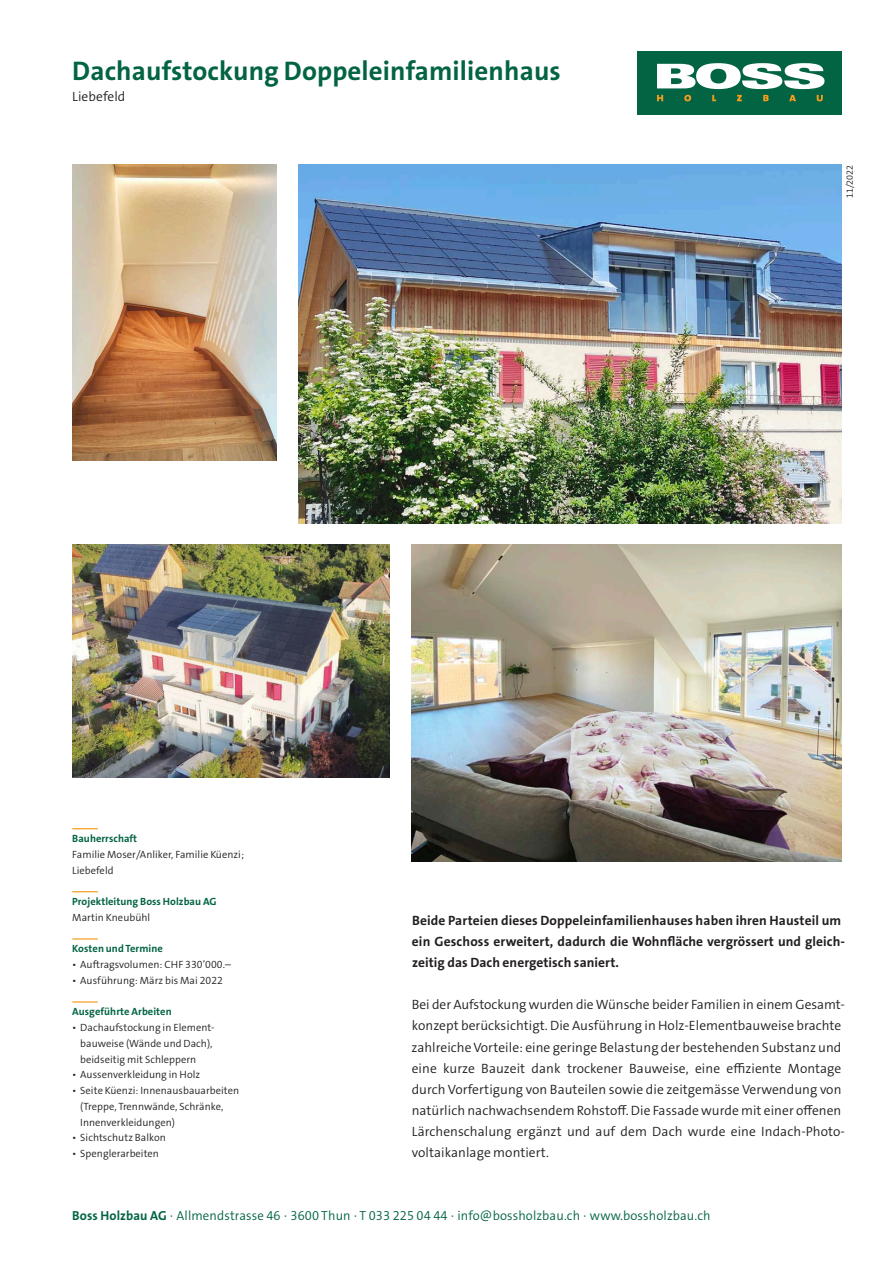
<style>
.page{position:relative;width:893px;height:1263px;background:#fff}
.page>*{position:absolute;margin:0;border:0;box-sizing:border-box;transform-origin:0 0}
.t1{font:700 27px "The Sans Os F";letter-spacing:.005em;color:#026442}
.t2{font:300 13.5px/21.1px "The Sans Os F";letter-spacing:.005em;color:#231f20}
.t3{font:700 13.5px/21.1px "The Sans Os F";letter-spacing:.01em;color:#231f20}
.t4{font:300 13.2px "The Sans Os F";letter-spacing:.01em;color:#026442}
.t5{font:300 10.5px/15.8px "The Sans Os F";letter-spacing:.005em;color:#231f20}
.t6{font:700 10.5px "The Sans Os F";letter-spacing:.005em;color:#026442}
.t7{font:300 9px "The Sans Os F";letter-spacing:.005em;color:#231f20}
.s1{font-weight:700}
</style>
<div class="page">
<div style="left:638px;top:51px;width:204px;height:63px;background:#026442"></div>
<svg style="left:657px;top:95px;width:6px;height:6px"></svg>
<svg style="left:684px;top:95px;width:7px;height:6px"></svg>
<svg style="left:712px;top:95px;width:4px;height:6px"></svg>
<svg style="left:737px;top:95px;width:5px;height:6px"></svg>
<svg style="left:763px;top:95px;width:6px;height:6px"></svg>
<svg style="left:789px;top:95px;width:7px;height:6px"></svg>
<svg style="left:817px;top:95px;width:6px;height:6px"></svg>
<svg style="left:657px;top:63px;width:167px;height:26px"></svg>
<svg style="left:72px;top:828px;width:26px;height:1px"></svg>
<svg style="left:72px;top:891px;width:26px;height:1px"></svg>
<svg style="left:72px;top:938px;width:26px;height:1px"></svg>
<svg style="left:72px;top:1001px;width:26px;height:1px"></svg>
<img style="left:298px;top:165px;width:544px;height:359px">
<img style="left:72px;top:545px;width:318px;height:232px">
<img style="left:411px;top:545px;width:431px;height:316px">
<img style="left:72px;top:165px;width:205px;height:295px">
<h1 class="t1" style="left:72px;top:54px;width:490px">Dachaufstockung Doppeleinfamilienhaus</h1>
<p class="t2" style="left:72px;top:86px;width:55px">Liebefeld</p>
<p class="t7" style="left:844px;top:198px;width:35px;rotate:-90deg">11/2022</p>
<p class="t6" style="left:72px;top:832px;width:66px">Bauherrschaft</p>
<p class="t5" style="left:72px;top:846px;width:173px">Familie Moser/Anliker, Familie Küenzi;<br>Liebefeld</p>
<p class="t6" style="left:72px;top:895px;width:146px">Projektleitung Boss Holzbau AG</p>
<p class="t5" style="left:72px;top:909px;width:79px">Martin Kneubühl</p>
<p class="t6" style="left:72px;top:942px;width:92px">Kosten und Termine</p>
<p class="t5" style="left:72px;top:957px;width:160px">• Auftragsvolumen: CHF 330’000.–</p>
<p class="t5" style="left:72px;top:972px;width:152px">• Ausführung: März bis Mai 2022</p>
<p class="t6" style="left:72px;top:1005px;width:101px">Ausgeführte Arbeiten</p>
<p class="t5" style="left:80px;top:1020px;width:136px;text-indent:-8px">• Dachaufstockung in Element&shy;bauweise (Wände und Dach), beidseitig mit Schleppern</p>
<p class="t5" style="left:72px;top:1067px;width:129px">• Aussenverkleidung in Holz</p>
<p class="t5" style="left:80px;top:1083px;width:160px;text-indent:-8px">• Seite Küenzi: Innenausbauarbeiten (Treppe, Trennwände, Schränke,<br>Innenverkleidungen)</p>
<p class="t5" style="left:72px;top:1130px;width:95px">• Sichtschutz Balkon</p>
<p class="t5" style="left:72px;top:1146px;width:88px">• Spenglerarbeiten</p>
<p class="t3" style="left:412px;top:910px;width:435px">Beide Parteien dieses Doppeleinfamilienhauses haben ihren Hausteil um ein Geschoss erweitert, dadurch die Wohnfläche vergrössert und gleich&shy;zeitig das Dach energetisch saniert.</p>
<p class="t2" style="left:411px;top:994px;width:435px">Bei der Aufstockung wurden die Wünsche beider Familien in einem Gesamt&shy;konzept berücksichtigt. Die Ausführung in Holz-Elementbauweise brachte zahlreiche Vorteile: eine geringe Belastung der bestehenden Substanz und eine kurze Bauzeit dank trockener Bauweise, eine effiziente Montage durch Vorfertigung von Bauteilen sowie die zeitgemässe Verwendung von natürlich nachwachsendem Rohstoff. Die Fassade wurde mit einer offenen Lärchenschalung ergänzt und auf dem Dach wurde eine Indach-Photo&shy;voltaikanlage montiert.</p>
<p class="t4" style="left:72px;top:1207px;width:640px"><span class="s1">Boss Holzbau AG</span> · Allmendstrasse 46 · 3600 Thun · T 033 225 04 44 · info@bossholzbau.ch · www.bossholzbau.ch</p>
</div>
